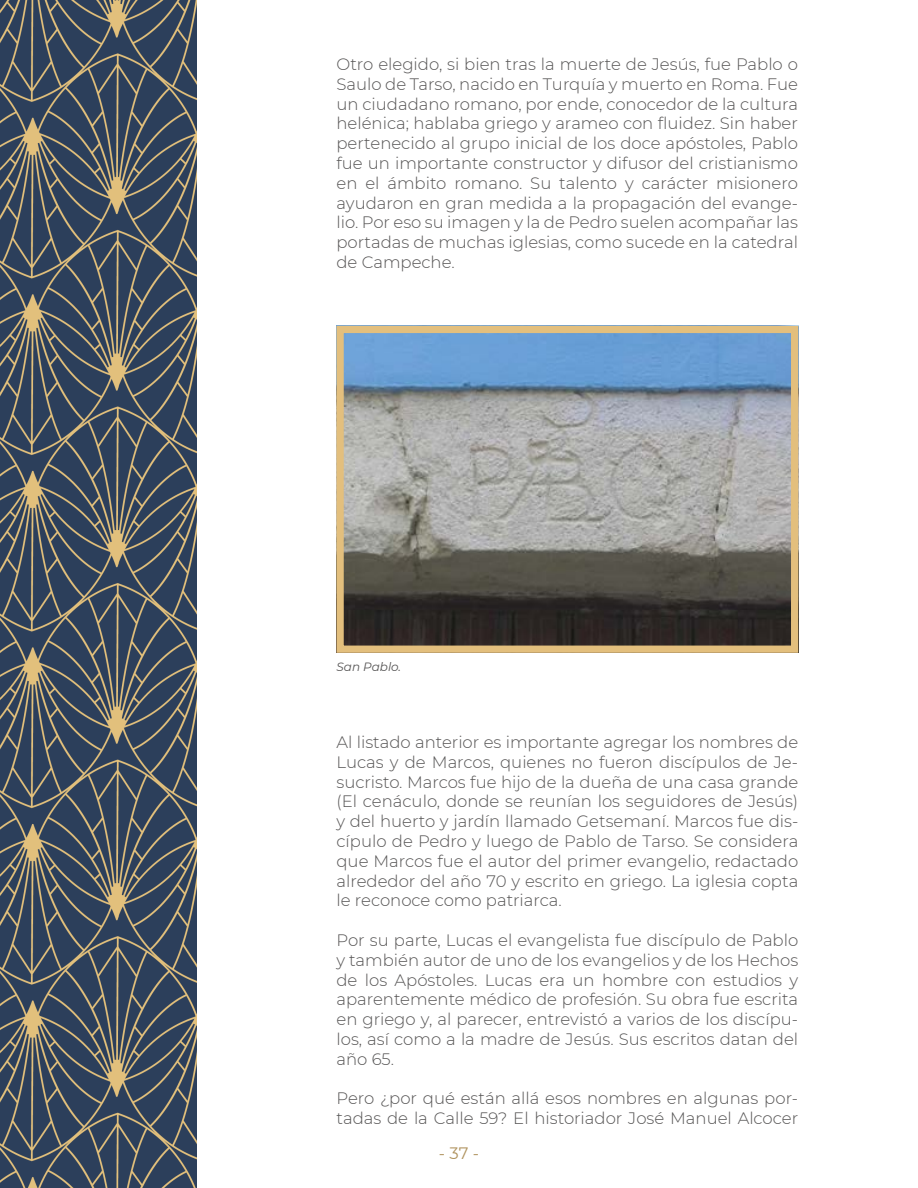
<style>
.page{position:relative;width:918px;height:1188px;background:#fff}
.page>*{position:absolute;margin:0;border:0;box-sizing:border-box;transform-origin:0 0}
.t1{font:300 16.5px/19.8px "Montserrat";color:#555454;text-align:justify}
.t2{font:16.5px "Montserrat";color:#b0935e}
.t3{font:italic 12px "Montserrat";color:#555454}
</style>
<div class="page">
<img style="left:344px;top:334px;width:446px;height:311px">
<div style="left:336px;top:326px;width:462px;height:327px;border:7px solid #e3bf7d"></div>
<img style="left:0;top:0;width:196px;height:1188px">
<p class="t1" style="left:337px;top:54px;width:463px">Otro elegido, si bien tras la muerte de Jesús, fue Pablo o Saulo de Tarso, nacido en Turquía y muerto en Roma. Fue un ciudadano romano, por ende, conocedor de la cultura helénica; hablaba griego y arameo con fluidez. Sin haber pertenecido al grupo inicial de los doce apóstoles, Pablo fue un importante constructor y difusor del cristianismo en el ámbito romano. Su talento y carácter misionero ayudaron en gran medida a la propagación del evange&shy;lio. Por eso su imagen y la de Pedro suelen acompañar las portadas de muchas iglesias, como sucede en la catedral de Campeche.</p>
<p class="t3" style="left:336px;top:659px;width:66px">San Pablo.</p>
<p class="t1" style="left:336px;top:732px;width:463px">Al listado anterior es importante agregar los nombres de Lucas y de Marcos, quienes no fueron discípulos de Je&shy;sucristo. Marcos fue hijo de la dueña de una casa grande (El cenáculo, donde se reunían los seguidores de Jesús) y del huerto y jardín llamado Getsemaní. Marcos fue dis&shy;cípulo de Pedro y luego de Pablo de Tarso. Se considera que Marcos fue el autor del primer evangelio, redactado alrededor del año 70 y escrito en griego. La iglesia copta le reconoce como patriarca.</p>
<p class="t1" style="left:336px;top:930px;width:463px">Por su parte, Lucas el evangelista fue discípulo de Pablo y también autor de uno de los evangelios y de los Hechos de los Apóstoles. Lucas era un hombre con estudios y aparentemente médico de profesión. Su obra fue escrita en griego y, al parecer, entrevistó a varios de los discípu&shy;los, así como a la madre de Jesús. Sus escritos datan del año 65.</p>
<p class="t1" style="left:336px;top:1088px;width:463px">Pero ¿por qué están allá esos nombres en algunas por&shy;tadas de la Calle 59? El historiador José Manuel Alcocer</p>
<p class="t2" style="left:439px;top:1142px;width:42px">- 37 -</p>
</div>
